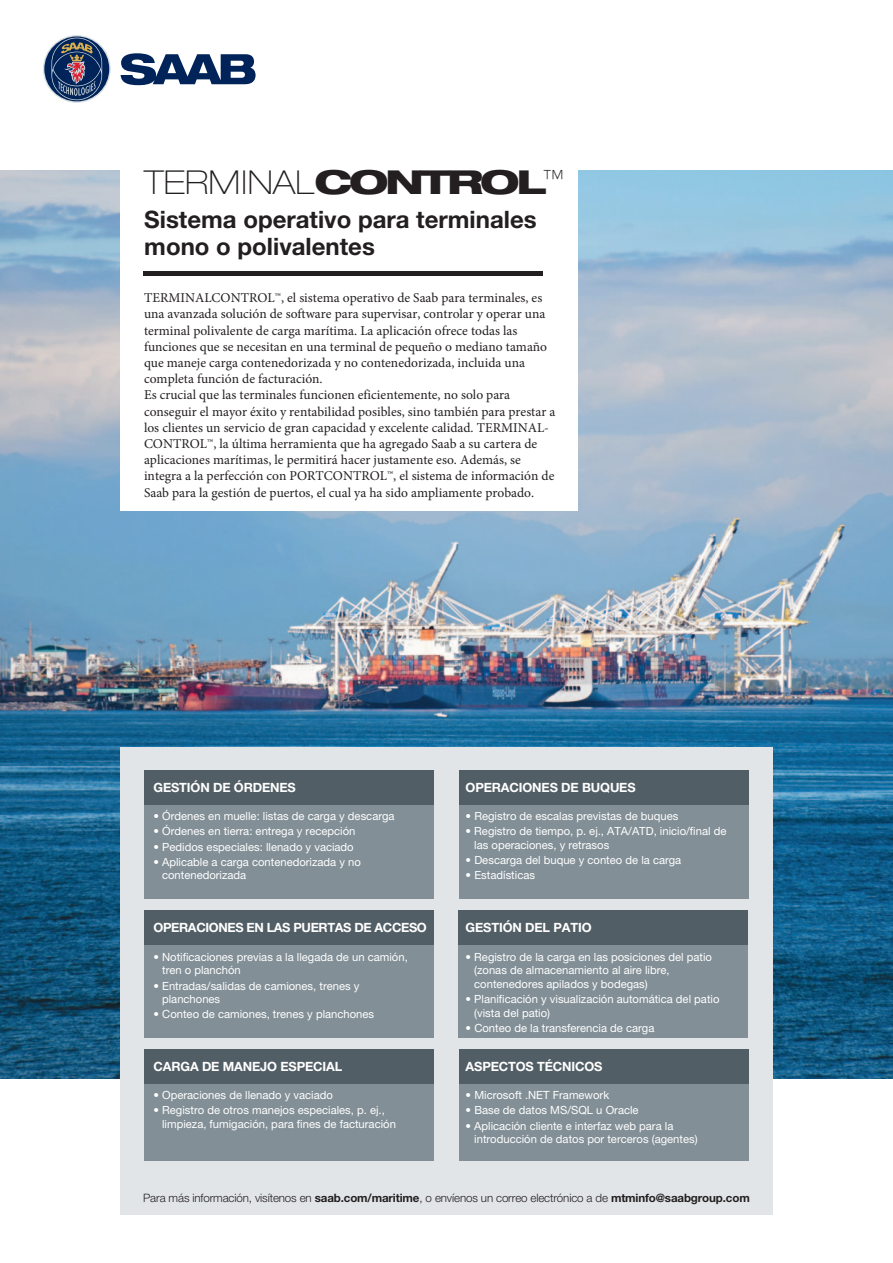
<style>
.page{position:relative;width:893px;height:1263px;background:#fff}
.page>*{position:absolute;margin:0;border:0;box-sizing:border-box;transform-origin:0 0}
.t1{font:100 expanded 33px "Helvetica Neue LT Std";color:#231f20}
.t2{font:700 24px/27px "Helvetica Neue LT Std";color:#231f20}
.t3{font:13.5px/16.2px "Minion Pro";color:#231f20}
.t4{font:700 12.75px "Helvetica Neue LT Std";letter-spacing:-.01em;color:#fff}
.t5{font:700 12.75px "Helvetica Neue LT Std";letter-spacing:-.03em;color:#fff}
.t6{font:300 11.55px "Helvetica Neue LT Std";letter-spacing:-.01em;color:#231f20}
.t7{font:11.25px/13.5px "Helvetica Neue LT Std";color:#fff}
.s1{font-weight:800}
.s2{font-weight:700}
</style>
<div class="page">
<img style="left:0;top:170px;width:893px;height:909px">
<div style="left:120px;top:747px;width:653px;height:467px;background:#e1e5e8"></div>
<div style="left:144px;top:1081px;width:289px;height:79px;background:#828f96"></div>
<div style="left:144px;top:941px;width:289px;height:96px;background:#828f96"></div>
<div style="left:144px;top:797px;width:289px;height:101px;background:#828f96"></div>
<div style="left:459px;top:795px;width:289px;height:103px;background:#828f96"></div>
<div style="left:459px;top:941px;width:289px;height:96px;background:#828f96"></div>
<div style="left:459px;top:1080px;width:289px;height:80px;background:#828f96"></div>
<div style="left:120px;top:170px;width:458px;height:340px;background:#fff"></div>
<div style="left:144px;top:771px;width:289px;height:34px;background:#525e65"></div>
<div style="left:459px;top:771px;width:289px;height:34px;background:#525e65"></div>
<div style="left:144px;top:910px;width:289px;height:34px;background:#525e65"></div>
<div style="left:459px;top:910px;width:289px;height:34px;background:#525e65"></div>
<div style="left:144px;top:1050px;width:289px;height:34px;background:#525e65"></div>
<div style="left:459px;top:1050px;width:289px;height:34px;background:#525e65"></div>
<svg style="left:43px;top:35px;width:68px;height:68px"></svg>
<svg style="left:44px;top:36px;width:65px;height:65px"></svg>
<svg style="left:51px;top:38px;width:51px;height:62px"></svg>
<svg style="left:121px;top:53px;width:135px;height:32px"></svg>
<hr style="left:144px;top:271px;width:399px;height:4px;background:#231f20">
<h1 class="t1" style="left:144px;top:163px;width:422px">TERMINAL<span class="s1">CONTROL</span><sup>™</sup></h1>
<h2 class="t2" style="left:144px;top:206px;width:394px">Sistema operativo para terminales mono o polivalentes</h2>
<p class="t3" style="left:144px;top:291px;width:413px">TERMINALCONTROL™, el sistema operativo de Saab para terminales, es una avanzada solución de software para supervisar, controlar y operar una terminal polivalente de carga marítima. La aplicación ofrece todas las funciones que se necesitan en una terminal de pequeño o mediano tamaño que maneje carga contenedorizada y no contenedorizada, incluida una completa función de facturación.<br>Es crucial que las terminales funcionen eficientemente, no solo para conseguir el mayor éxito y rentabilidad posibles, sino también para prestar a los clientes un servicio de gran capacidad y excelente calidad. TERMINAL-CONTROL™, la última herramienta que ha agregado Saab a su cartera de aplicaciones marítimas, le permitirá hacer justamente eso. Además, se integra a la perfección con PORTCONTROL™, el sistema de información de Saab para la gestión de puertos, el cual ya ha sido ampliamente probado.</p>
<p class="t4" style="left:153px;top:780px;width:144px">GESTIÓN DE ÓRDENES</p>
<p class="t7" style="left:153px;top:810px;width:243px">• Órdenes en muelle: listas de carga y descarga</p>
<p class="t7" style="left:153px;top:826px;width:203px">• Órdenes en tierra: entrega y recepción</p>
<p class="t7" style="left:153px;top:841px;width:202px">• Pedidos especiales: llenado y vaciado</p>
<p class="t7" style="left:162px;top:856px;width:200px;text-indent:-9px">• Aplicable a carga contenedorizada y no contenedorizada</p>
<p class="t5" style="left:153px;top:920px;width:275px">OPERACIONES EN LAS PUERTAS DE ACCESO</p>
<p class="t7" style="left:162px;top:951px;width:247px;text-indent:-9px">• Notificaciones previas a la llegada de un camión, tren o planchón</p>
<p class="t7" style="left:162px;top:980px;width:199px;text-indent:-9px">• Entradas/salidas de camiones, trenes y planchones</p>
<p class="t7" style="left:153px;top:1009px;width:222px">• Conteo de camiones, trenes y planchones</p>
<p class="t4" style="left:153px;top:1059px;width:190px">CARGA DE MANEJO ESPECIAL</p>
<p class="t7" style="left:153px;top:1089px;width:181px">• Operaciones de llenado y vaciado</p>
<p class="t7" style="left:162px;top:1105px;width:235px;text-indent:-9px">• Registro de otros manejos especiales, p. ej., limpieza, fumigación, para fines de facturación</p>
<p class="t4" style="left:466px;top:780px;width:172px">OPERACIONES DE BUQUES</p>
<p class="t7" style="left:466px;top:810px;width:214px">• Registro de escalas previstas de buques</p>
<p class="t7" style="left:474px;top:826px;width:254px;text-indent:-9px">• Registro de tiempo, p. ej., ATA/ATD, inicio/final de las operaciones, y retrasos</p>
<p class="t7" style="left:466px;top:854px;width:217px">• Descarga del buque y conteo de la carga</p>
<p class="t7" style="left:466px;top:870px;width:71px">• Estadísticas</p>
<p class="t4" style="left:466px;top:920px;width:127px">GESTIÓN DEL PATIO</p>
<p class="t7" style="left:474px;top:951px;width:239px;text-indent:-9px">• Registro de la carga en las posiciones del patio (zonas de almacenamiento al aire libre, contenedores apilados y bodegas)</p>
<p class="t7" style="left:474px;top:993px;width:247px;text-indent:-9px">• Planificación y visualización automática del patio (vista del patio)</p>
<p class="t7" style="left:466px;top:1022px;width:190px">• Conteo de la transferencia de carga</p>
<p class="t4" style="left:466px;top:1059px;width:138px">ASPECTOS TÉCNICOS</p>
<p class="t7" style="left:466px;top:1089px;width:145px">• Microsoft .NET Framework</p>
<p class="t7" style="left:466px;top:1105px;width:174px">• Base de datos MS/SQL u Oracle</p>
<p class="t7" style="left:474px;top:1120px;width:225px;text-indent:-9px">• Aplicación cliente e interfaz web para la introducción de datos por terceros (agentes)</p>
<p class="t6" style="left:143px;top:1194px;width:608px">Para más información, visítenos en <span class="s2">saab.com/maritime</span>, o envíenos un correo electrónico a de <span class="s2">mtminfo@saabgroup.com</span></p>
</div>
